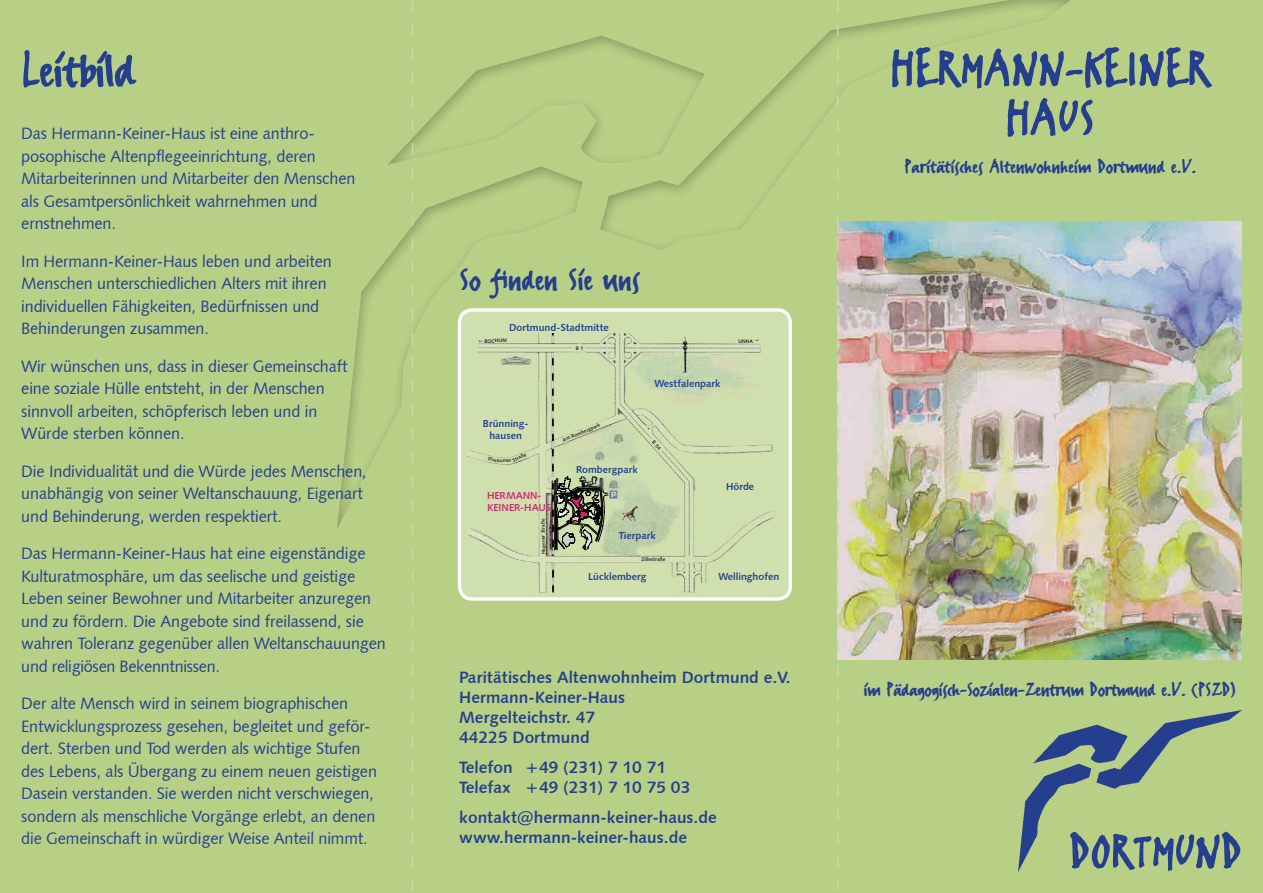
<style>
.page{position:relative;width:1263px;height:893px;background:#b8d086}
.page>*{position:absolute;margin:0;border:0;box-sizing:border-box;transform-origin:0 0}
.t1{font:58.5px "Erikrighthand";color:#253f8e}
.t2{font:56.7px "Erikrighthand";color:#253f8e}
.t3{font:36px "Erikrighthand";color:#253f8e}
.t4{font:22.5px "Erikrighthand";letter-spacing:-.01em;color:#253f8e}
.t5{font:16.5px/22.5px "Humanist 531 BT Roman A";letter-spacing:-.01em;color:#253f8e}
.t6{font:16.5px "Humanist 531 BT Bold A";color:#253f8e}
.t7{font:10.2px/12.1px "Humanist 531 BT Bold A";color:#253f8e;text-align:center}
.t8{font:10.2px/12.1px "Humanist 531 BT Bold A";color:#ca2b71}
.t9{font:5.1px "Humanist 531 BT Bold A";color:#231f20}
</style>
<div class="page">
<img style="left:1019px;top:711px;width:222px;height:159px">
<div style="left:459px;top:310px;width:331px;height:289px;background:#d0dfae;border-radius:13px"></div>
<div style="left:458px;top:308px;width:334px;height:293px;border:3px solid #fff;border-radius:13px"></div>
<img style="left:460px;top:333px;width:317px;height:265px">
<img style="left:838px;top:221px;width:404px;height:439px">
<svg style="left:837px;top:0;width:1px;height:891px"></svg>
<svg style="left:412px;top:0;width:1px;height:891px"></svg>
<svg style="left:652px;top:440px;width:9px;height:10px"></svg>
<svg style="left:576px;top:346px;width:6px;height:4px"></svg>
<svg style="left:488px;top:454px;width:39px;height:8px"></svg>
<p class="t1" style="left:21px;top:36px;width:116px">Leitbild</p>
<p class="t5" style="left:21px;top:122px;width:295px">Das Hermann-Keiner-Haus ist eine anthro-</p>
<p class="t5" style="left:21px;top:144px;width:296px">posophische Altenpflegeeinrichtung, deren</p>
<p class="t5" style="left:21px;top:167px;width:336px">Mitarbeiterinnen und Mitarbeiter den Menschen als Gesamtpersönlichkeit wahrnehmen und</p>
<p class="t5" style="left:21px;top:212px;width:96px">ernstnehmen.</p>
<p class="t5" style="left:21px;top:249px;width:312px">Im Hermann-Keiner-Haus leben und arbeiten</p>
<p class="t5" style="left:21px;top:272px;width:307px">Menschen unterschiedlichen Alters mit ihren</p>
<p class="t5" style="left:21px;top:294px;width:300px">individuellen Fähigkeiten, Bedürfnissen und</p>
<p class="t5" style="left:21px;top:317px;width:189px">Behinderungen zusammen.</p>
<p class="t5" style="left:21px;top:354px;width:328px">Wir wünschen uns, dass in dieser Gemeinschaft</p>
<p class="t5" style="left:21px;top:377px;width:305px">eine soziale Hülle entsteht, in der Menschen</p>
<p class="t5" style="left:21px;top:399px;width:298px">sinnvoll arbeiten, schöpferisch leben und in</p>
<p class="t5" style="left:21px;top:422px;width:165px">Würde sterben können.</p>
<p class="t5" style="left:21px;top:459px;width:347px">Die Individualität und die Würde jedes Menschen, unabhängig von seiner Weltanschauung, Eigenart und Behinderung, werden respektiert.</p>
<p class="t5" style="left:21px;top:542px;width:366px">Das Hermann-Keiner-Haus hat eine eigenständige Kulturatmosphäre, um das seelische und geistige Leben seiner Bewohner und Mitarbeiter anzuregen und zu fördern. Die Angebote sind freilassend, sie wahren Toleranz gegenüber allen Weltanschauungen und religiösen Bekenntnissen.</p>
<p class="t5" style="left:21px;top:692px;width:357px">Der alte Mensch wird in seinem biographischen Entwicklungsprozess gesehen, begleitet und geför&shy;dert. Sterben und Tod werden als wichtige Stufen des Lebens, als Übergang zu einem neuen geistigen Dasein verstanden. Sie werden nicht verschwiegen, sondern als menschliche Vorgänge erlebt, an denen die Gemeinschaft in würdiger Weise Anteil nimmt.</p>
<p class="t3" style="left:459px;top:259px;width:182px">So finden Sie uns</p>
<p class="t7" style="left:509px;top:321px;width:101px">Dortmund-Stadtmitte</p>
<p class="t9" style="left:484px;top:338px;width:24px;rotate:-1deg">BOCHUM</p>
<p class="t9" style="left:738px;top:338px;width:16px;rotate:-1deg">UNNA</p>
<p class="t7" style="left:483px;top:417px;width:46px">Brünning&shy;hausen</p>
<p class="t9" style="left:562px;top:437px;width:42px;rotate:-23deg">Am Rombergpark</p>
<p class="t8" style="left:487px;top:489px;width:66px">HERMANN-<br>KEINER-HAUS</p>
<p class="t7" style="left:576px;top:463px;width:63px">Rombergpark</p>
<p class="t7" style="left:654px;top:377px;width:68px">Westfalenpark</p>
<p class="t7" style="left:726px;top:480px;width:30px">Hörde</p>
<p class="t9" style="left:540px;top:554px;width:37px;rotate:-91deg">Hagener Straße</p>
<p class="t7" style="left:619px;top:529px;width:39px">Tierpark</p>
<p class="t7" style="left:588px;top:570px;width:60px">Lücklemberg</p>
<p class="t7" style="left:718px;top:570px;width:62px">Wellinghofen</p>
<p class="t9" style="left:642px;top:556px;width:25px">Zillestraße</p>
<p class="t6" style="left:459px;top:667px;width:333px">Paritätisches Altenwohnheim Dortmund e.V.</p>
<p class="t6" style="left:459px;top:687px;width:167px">Hermann-Keiner-Haus</p>
<p class="t6" style="left:459px;top:707px;width:137px">Mergelteichstr. 47</p>
<p class="t6" style="left:459px;top:727px;width:132px">44225 Dortmund</p>
<p class="t6" style="left:459px;top:757px;width:208px">Telefon +49 (231) 7 10 71</p>
<p class="t6" style="left:459px;top:777px;width:233px">Telefax +49 (231) 7 10 75 03</p>
<p class="t6" style="left:459px;top:807px;width:259px">kontakt@hermann-keiner-haus.de</p>
<p class="t6" style="left:459px;top:827px;width:229px">www.hermann-keiner-haus.de</p>
<p class="t1" style="left:891px;top:35px;width:321px">HERMANN-KEINER</p>
<p class="t1" style="left:1006px;top:85px;width:90px">HAUS</p>
<p class="t4" style="left:904px;top:153px;width:293px">Paritätisches Altenwohnheim Dortmund e.V.</p>
<p class="t4" style="left:864px;top:676px;width:374px">im Pädagogisch-Sozialen-Zentrum Dortmund e.V. (PSZD)</p>
<p class="t2" style="left:1069px;top:819px;width:174px">DORTMUND</p>
</div>
